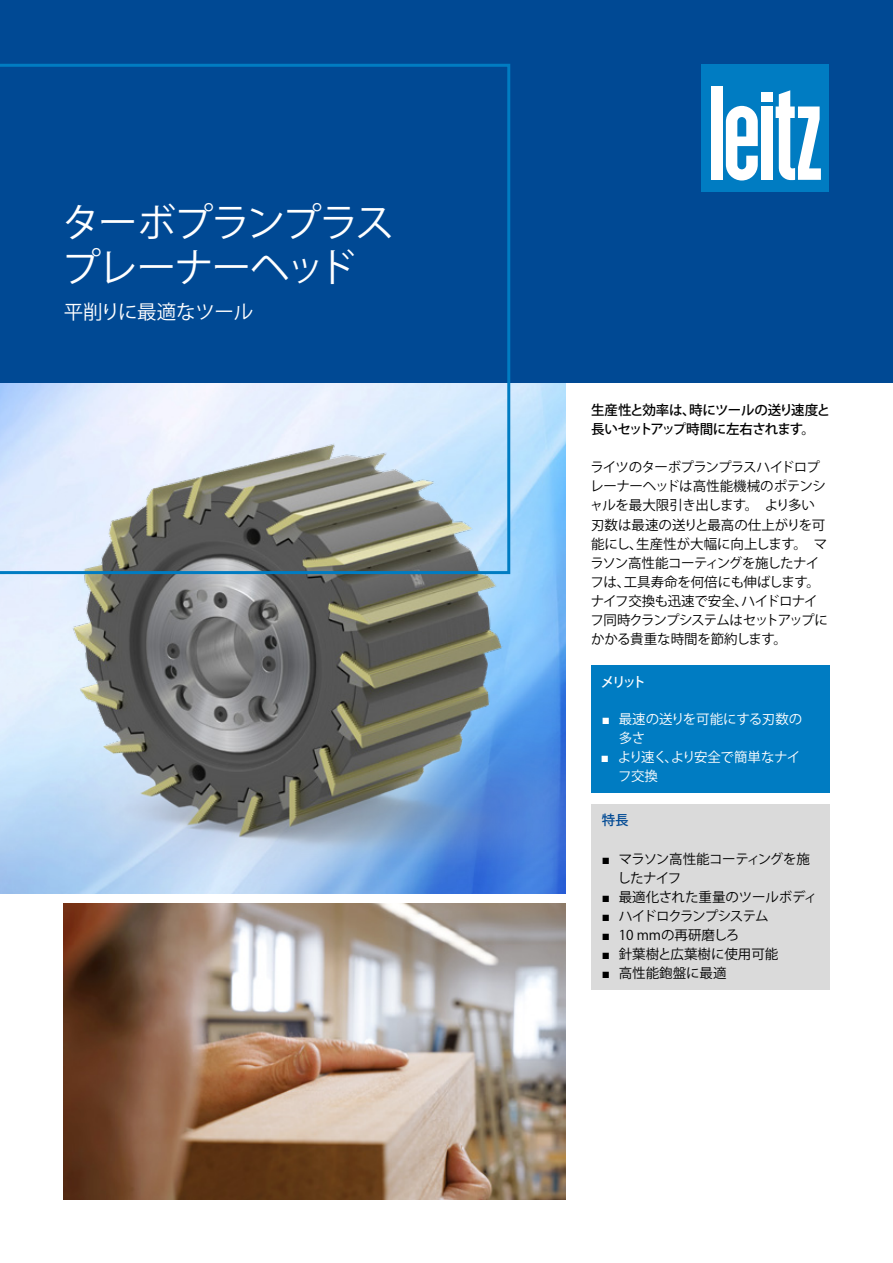
<style>
.page{position:relative;width:893px;height:1263px;background:#fff}
.page>*{position:absolute;margin:0;border:0;box-sizing:border-box;transform-origin:0 0}
.t1{font:39px/45px "Koz Go Pro";letter-spacing:-.05em;color:#fff}
.t2{font:19.5px "Koz Go Pro";letter-spacing:-.01em;color:#fff}
.t3{font:13.5px/19.2px "Koz Go Pro";letter-spacing:-.025em;color:#000}
.t4{font:500 13.5px/19.2px "Koz Go Pro";letter-spacing:-.04em;color:#000}
.t5{font:13.5px "Koz Go Pro";color:#000}
.t6{font:13.5px/19.2px "Koz Go Pro";letter-spacing:-.045em;color:#000}
.t7{font:13.5px/19.2px "Koz Go Pro";letter-spacing:-.025em;color:#fff}
.t8{font:13.5px/19.2px "Koz Go Pro";letter-spacing:-.005em;color:#fff}
.t9{font:13.5px "Koz Go Pro";letter-spacing:-.005em;color:#000}
.t10{font:13.5px "Koz Go Pro";letter-spacing:-.08em;color:#000}
.t11{font:500 13.5px "Koz Go Pro";color:#fff}
.t12{font:500 13.5px "Koz Go Pro";color:#004994}
.s1{font-family:"Arial"}
</style>
<div class="page">
<img style="left:0;top:383px;width:566px;height:510px">
<div style="left:0;top:0;width:893px;height:383px;background:#004994"></div>
<svg style="left:0;top:64px;width:510px;height:510px"></svg>
<div style="left:702px;top:64px;width:127px;height:127px;background:#007cc2"></div>
<div style="left:761px;top:92px;width:11px;height:9px;background:#fff"></div>
<div style="left:761px;top:107px;width:11px;height:73px;background:#fff"></div>
<div style="left:711px;top:86px;width:12px;height:94px;background:#fff"></div>
<svg style="left:726px;top:106px;width:32px;height:74px"></svg>
<svg style="left:776px;top:90px;width:45px;height:90px"></svg>
<img style="left:64px;top:904px;width:502px;height:295px">
<div style="left:591px;top:666px;width:238px;height:127px;background:#007cc2"></div>
<div style="left:591px;top:804px;width:238px;height:185px;background:#dadada"></div>
<h1 class="t1" style="left:62px;top:201px;width:334px">ターボプランプラスプレーナーヘッド</h1>
<h2 class="t2" style="left:64px;top:299px;width:191px">平削りに最適なツール</h2>
<p class="t4" style="left:591px;top:401px;width:241px">生産性と効率は、時にツールの送り速度と長いセットアップ時間に左右されます。</p>
<p class="t3" style="left:590px;top:458px;width:240px">ライツのターボプランプラスハイドロプレーナーヘッドは高性能機械のポテンシャルを最大限引き出します。　より多い刃数は最速の送りと最高の仕上がりを可能にし、生産性が大幅に向上します。　マラソン高性能コーティングを施したナイフは、工具寿命を何倍にも伸ばします。　ナイフ交換も迅速で安全、ハイドロナイフ同時クランプシステムはセットアップにかかる貴重な時間を節約します。</p>
<p class="t11" style="left:601px;top:673px;width:47px">メリット</p>
<p class="t8" style="left:619px;top:710px;width:185px;text-indent:-17px"><span class="s1">■</span> 最速の送りを可能にする刃数の多さ</p>
<p class="t7" style="left:618px;top:748px;width:184px;text-indent:-17px"><span class="s1">■</span> より速く、より安全で簡単なナイフ交換</p>
<p class="t12" style="left:602px;top:812px;width:28px">特長</p>
<p class="t6" style="left:617px;top:849px;width:194px;text-indent:-16px"><span class="s1">■</span> マラソン高性能コーティングを施したナイフ</p>
<p class="t9" style="left:602px;top:888px;width:217px"><span class="s1">■</span> 最適化された重量のツールボディ</p>
<p class="t10" style="left:602px;top:907px;width:168px"><span class="s1">■</span> ハイドロクランプシステム</p>
<p class="t5" style="left:602px;top:926px;width:139px"><span class="s1">■</span> 10 mmの再研磨しろ</p>
<p class="t5" style="left:602px;top:946px;width:178px"><span class="s1">■</span> 針葉樹と広葉樹に使用可能</p>
<p class="t5" style="left:602px;top:965px;width:126px"><span class="s1">■</span> 高性能鉋盤に最適</p>
</div>
